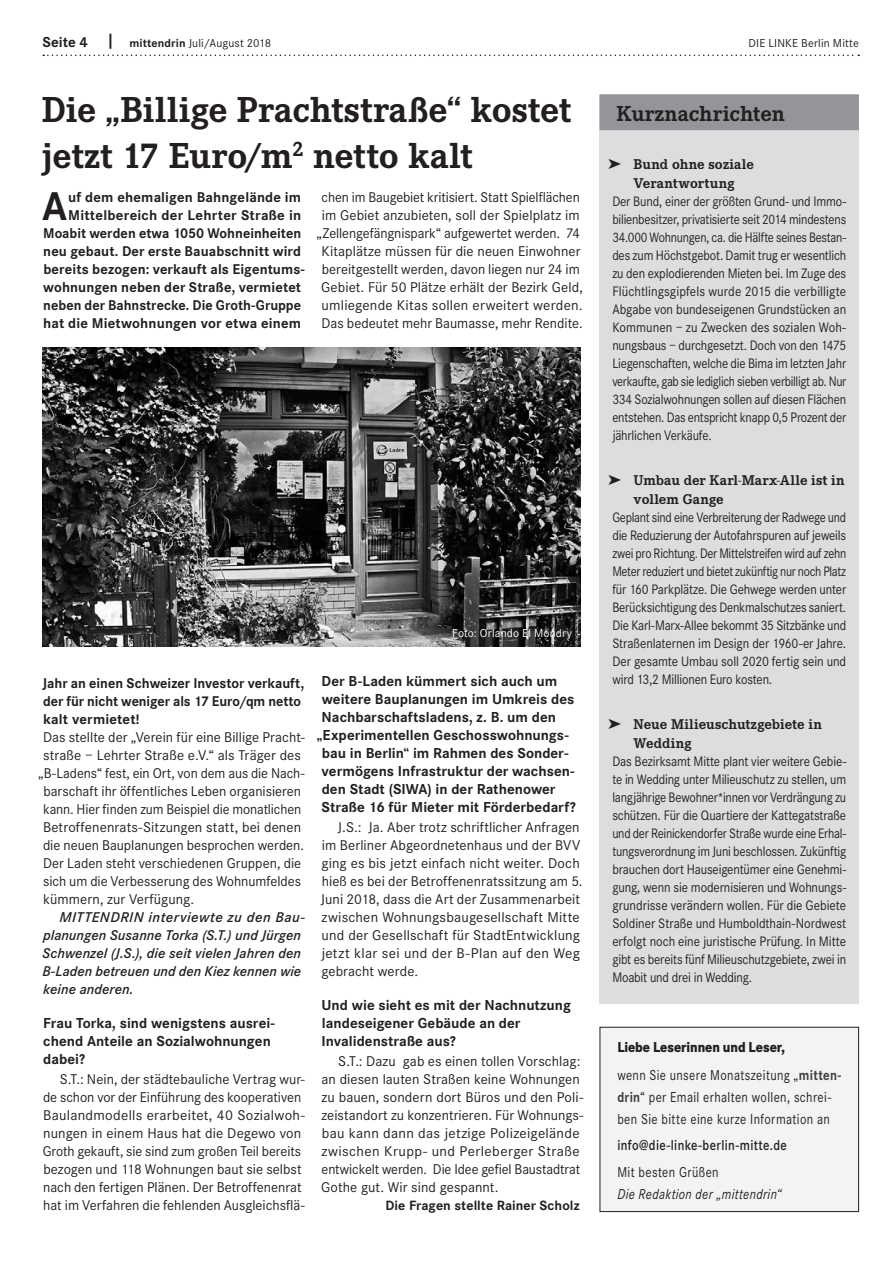
<style>
.page{position:relative;width:893px;height:1263px;background:#fff}
.page>*{position:absolute;margin:0;border:0;box-sizing:border-box;transform-origin:0 0}
.t1{font:700 41.7px "Corporate S";color:#231f20}
.t2{font:700 37.5px/46.5px "Corporate E";color:#231f20}
.t3{font:700 22.5px "Corporate E";color:#231f20}
.t4{font:700 15px/18px "Corporate S";color:#231f20}
.t5{font:14.85px/28.2px "Corporate S";letter-spacing:.03em;color:#231f20;scale:.85 1}
.t6{font:600 14.85px "Corporate S";letter-spacing:.025em;color:#231f20;scale:.85 1}
.t7{font:italic 14.85px "Corporate S";letter-spacing:.03em;color:#231f20;scale:.85 1}
.t8{font:14.7px/18px "Corporate S";letter-spacing:.005em;color:#231f20}
.t9{font:14.7px/18px "Corporate S";letter-spacing:.005em;color:#231f20;text-align:center;scale:.96 1}
.t10{font:700 14.7px/18px "Corporate S";letter-spacing:.005em;color:#231f20;text-align:right}
.t11{font:italic 600 14.7px/18px "Corporate S";letter-spacing:.005em;color:#231f20}
.t12{font:700 14.7px/18.6px "Corporate E";letter-spacing:.01em;color:#231f20}
.t13{font:14.25px/18px "Corporate S";letter-spacing:-.015em;color:#231f20;text-align:justify;scale:.9 1}
.t14{font:14.25px/18px "Corporate S";letter-spacing:-.015em;color:#231f20;text-align:justify;scale:.88 1}
.t15{font:700 13.95px "Corporate S";letter-spacing:.005em;color:#231f20}
.t16{font:12px "Corporate S";letter-spacing:.015em;color:#231f20}
.t17{font:12px "Corporate S";letter-spacing:.015em;color:#fff}
.s1{font-weight:700;font-size:15px}
.s2{font-weight:700}
.s3{font-weight:800}
.s4{font-weight:700;color:#3e3e3f}
</style>
<div class="page">
<svg style="left:43px;top:55px;width:816px;height:1px"></svg>
<div style="left:600px;top:95px;width:259px;height:908px;background:#dcdddf"></div>
<div style="left:600px;top:94px;width:259px;height:36px;background:#939598"></div>
<div style="left:599px;top:1026px;width:260px;height:186px;background:#f2f3f4"></div>
<img style="left:43px;top:347px;width:537px;height:299px">
<p class="t16" style="left:43px;top:36px;width:230px"><span class="s1">Seite 4 |</span> <span class="s2">mittendrin</span> Juli/August 2018</p>
<p class="t16" style="left:749px;top:36px;width:112px">DIE LINKE Berlin Mitte</p>
<h2 class="t2" style="left:41px;top:86px;width:532px">Die „Billige Prachtstraße“ kostet jetzt 17 Euro/m<sup>2</sup> netto kalt</h2>
<h1 class="t1" style="left:42px;top:182px;width:27px">A</h1>
<p class="t10" style="left:43px;top:188px;width:263px">uf dem ehemaligen Bahngelände im Mittelbereich der Lehrter Straße in Moabit werden etwa 1050 Wohneinheiten neu gebaut. Der erste Bauabschnitt wird bereits bezogen: verkauft als Eigentums&shy;wohnungen neben der Straße, vermietet neben der Bahnstrecke. Die Groth-Gruppe hat die Mietwohnungen vor etwa einem</p>
<p class="t9" style="left:317px;top:188px;width:279px">chen im Baugebiet kritisiert. Statt Spielflächen im Gebiet anzubieten, soll der Spielplatz im „Zellengefängnispark“ aufgewertet werden. 74<br>Kitaplätze müssen für die neuen Einwohner bereitgestellt werden, davon liegen nur 24 im Gebiet. Für 50 Plätze erhält der Bezirk Geld, umliegende Kitas sollen erweitert werden.<br>Das bedeutet mehr Baumasse, mehr Rendite.</p>
<p class="t17" style="left:452px;top:626px;width:121px">Foto: Orlando El Mondry</p>
<p class="t10" style="left:42px;top:674px;width:263px;text-align:left">Jahr an einen Schweizer Investor verkauft, der für nicht weniger als 17 Euro/qm netto kalt vermietet!</p>
<p class="t8" style="left:43px;top:728px;width:263px">Das stellte der „Verein für eine Billige Pracht-</p>
<p class="t8" style="left:43px;top:746px;width:259px">straße – Lehrter Straße e.V.“ als Träger des</p>
<p class="t8" style="left:38px;top:764px;width:268px">„B-Ladens“ fest, ein Ort, von dem aus die Nach-</p>
<p class="t8" style="left:43px;top:782px;width:259px">barschaft ihr öffentliches Leben organisieren</p>
<p class="t9" style="left:43px;top:800px;width:270px">kann. Hier finden zum Beispiel die monatlichen</p>
<p class="t8" style="left:43px;top:818px;width:260px">Betroffenenrats-Sitzungen statt, bei denen</p>
<p class="t8" style="left:43px;top:836px;width:263px">die neuen Bauplanungen besprochen werden.</p>
<p class="t8" style="left:43px;top:854px;width:260px">Der Laden steht verschiedenen Gruppen, die</p>
<p class="t8" style="left:43px;top:872px;width:260px">sich um die Verbesserung des Wohnumfeldes</p>
<p class="t8" style="left:43px;top:890px;width:152px">kümmern, zur Verfügung.</p>
<p class="t11" style="left:42px;top:908px;width:264px;text-indent:17px">MITTENDRIN interviewte zu den Bau&shy;planungen Susanne Torka (S.T.) und Jürgen Schwenzel (J.S.), die seit vielen Jahren den B-Laden betreuen und den Kiez kennen wie keine anderen.</p>
<p class="t4" style="left:43px;top:1014px;width:233px">Frau Torka, sind wenigstens ausrei&shy;chend Anteile an Sozialwohnungen dabei?</p>
<p class="t8" style="left:43px;top:1070px;width:264px;text-indent:17px">S.T.: Nein, der städtebauliche Vertrag wur&shy;de schon vor der Einführung des kooperativen Baulandmodells erarbeitet, 40 Sozialwoh&shy;nungen in einem Haus hat die Degewo von Groth gekauft, sie sind zum großen Teil bereits bezogen und 118 Wohnungen baut sie selbst nach den fertigen Plänen. Der Betroffenenrat hat im Verfahren die fehlenden Ausgleichsflä-</p>
<p class="t4" style="left:322px;top:672px;width:237px">Der B-Laden kümmert sich auch um</p>
<p class="t4" style="left:322px;top:690px;width:254px">weitere Bauplanungen im Umkreis des</p>
<p class="t4" style="left:322px;top:708px;width:236px">Nachbarschaftsladens, z. B. um den</p>
<p class="t4" style="left:317px;top:726px;width:253px">„Experimentellen Geschosswohnungs-</p>
<p class="t4" style="left:322px;top:744px;width:248px">bau in Berlin“ im Rahmen des Sonder-</p>
<p class="t4" style="left:322px;top:762px;width:254px">vermögens Infrastruktur der wachsen-</p>
<p class="t4" style="left:322px;top:780px;width:235px">den Stadt (SIWA) in der Rathenower</p>
<p class="t4" style="left:322px;top:798px;width:256px">Straße 16 für Mieter mit Förderbedarf?</p>
<p class="t8" style="left:321px;top:818px;width:263px;text-indent:17px">J.S.: Ja. Aber trotz schriftlicher Anfragen im Berliner Abgeordnetenhaus und der BVV ging es bis jetzt einfach nicht weiter. Doch hieß es bei der Betroffenenratssitzung am 5.<br>Juni 2018, dass die Art der Zusammenarbeit zwischen Wohnungsbaugesellschaft Mitte und der Gesellschaft für StadtEntwicklung jetzt klar sei und der B-Plan auf den Weg gebracht werde.</p>
<p class="t4" style="left:322px;top:996px;width:251px">Und wie sieht es mit der Nachnutzung landeseigener Gebäude an der<br>Invalidenstraße aus?</p>
<p class="t8" style="left:321px;top:1052px;width:264px;text-indent:17px">S.T.: Dazu gab es einen tollen Vorschlag: an diesen lauten Straßen keine Wohnungen zu bauen, sondern dort Büros und den Poli&shy;zeistandort zu konzentrieren. Für Wohnungs&shy;bau kann dann das jetzige Polizeigelände zwischen Krupp- und Perleberger Straße entwickelt werden. Die Idee gefiel Baustadtrat Gothe gut. Wir sind gespannt.</p>
<p class="t15" style="left:385px;top:1197px;width:196px">Die Fragen stellte Rainer Scholz</p>
<h3 class="t3" style="left:617px;top:100px;width:170px">Kurznachrichten</h3>
<p class="t12" style="left:608px;top:155px;width:147px;text-align:center">➤ Bund ohne soziale<br>Verantwortung</p>
<p class="t13" style="left:612px;top:192px;width:261px">Der Bund, einer der größten Grund- und Immo&shy;bilienbesitzer, privatisierte seit 2014 mindestens 34.000 Wohnungen, ca. die Hälfte seines Bestan&shy;des zum Höchstgebot. Damit trug er wesentlich zu den explodierenden Mieten bei. Im Zuge des Flüchtlingsgipfels wurde 2015 die verbilligte Abgabe von bundeseigenen Grundstücken an Kommunen – zu Zwecken des sozialen Woh&shy;nungsbaus – durchgesetzt. Doch von den 1475<br>Liegenschaften, welche die Bima im letzten Jahr verkaufte, gab sie lediglich sieben verbilligt ab. Nur 334 Sozialwohnungen sollen auf diesen Flächen entstehen. Das entspricht knapp 0,5 Prozent der jährlichen Verkäufe.</p>
<p class="t12" style="left:634px;top:471px;width:213px;text-indent:-26px">➤ Umbau der Karl-Marx-Alle ist in vollem Gange</p>
<p class="t14" style="left:612px;top:508px;width:267px">Geplant sind eine Verbreiterung der Radwege und die Reduzierung der Autofahrspuren auf jeweils zwei pro Richtung. Der Mittelstreifen wird auf zehn Meter reduziert und bietet zukünftig nur noch Platz für 160 Parkplätze. Die Gehwege werden unter Berücksichtigung des Denkmalschutzes saniert.<br>Die Karl-Marx-Allee bekommt 35 Sitzbänke und Straßenlaternen im Design der 1960-er Jahre.<br>Der gesamte Umbau soll 2020 fertig sein und wird 13,2 Millionen Euro kosten.</p>
<p class="t12" style="left:634px;top:715px;width:190px;text-indent:-26px">➤ Neue Milieuschutzgebiete in<br>Wedding</p>
<p class="t13" style="left:612px;top:752px;width:261px">Das Bezirksamt Mitte plant vier weitere Gebie&shy;te in Wedding unter Milieuschutz zu stellen, um langjährige Bewohner*innen vor Verdrängung zu schützen. Für die Quartiere der Kattegatstraße und der Reinickendorfer Straße wurde eine Erhal&shy;tungsverordnung im Juni beschlossen. Zukünftig brauchen dort Hauseigentümer eine Genehmi&shy;gung, wenn sie modernisieren und Wohnungs&shy;grundrisse verändern wollen. Für die Gebiete Soldiner Straße und Humboldthain-Nordwest erfolgt noch eine juristische Prüfung. In Mitte gibt es bereits fünf Milieuschutzgebiete, zwei in Moabit und drei in Wedding.</p>
<p class="t5" style="left:617px;top:1033px;width:265px"><span class="s3">Liebe Leserinnen und Leser,<br></span>wenn Sie unsere Monatszeitung „<span class="s4">mitten-</span></p>
<p class="t5" style="left:617px;top:1086px;width:253px;line-height:22px"><span class="s4">drin</span>“ per Email erhalten wollen, schrei&shy;ben Sie bitte eine kurze Information an</p>
<p class="t6" style="left:617px;top:1137px;width:201px">info@die-linke-berlin-mitte.de</p>
<p class="t5" style="left:617px;top:1158px;width:121px">Mit besten Grüßen</p>
<p class="t7" style="left:617px;top:1185px;width:195px">Die Redaktion der „mittendrin“</p>
</div>
